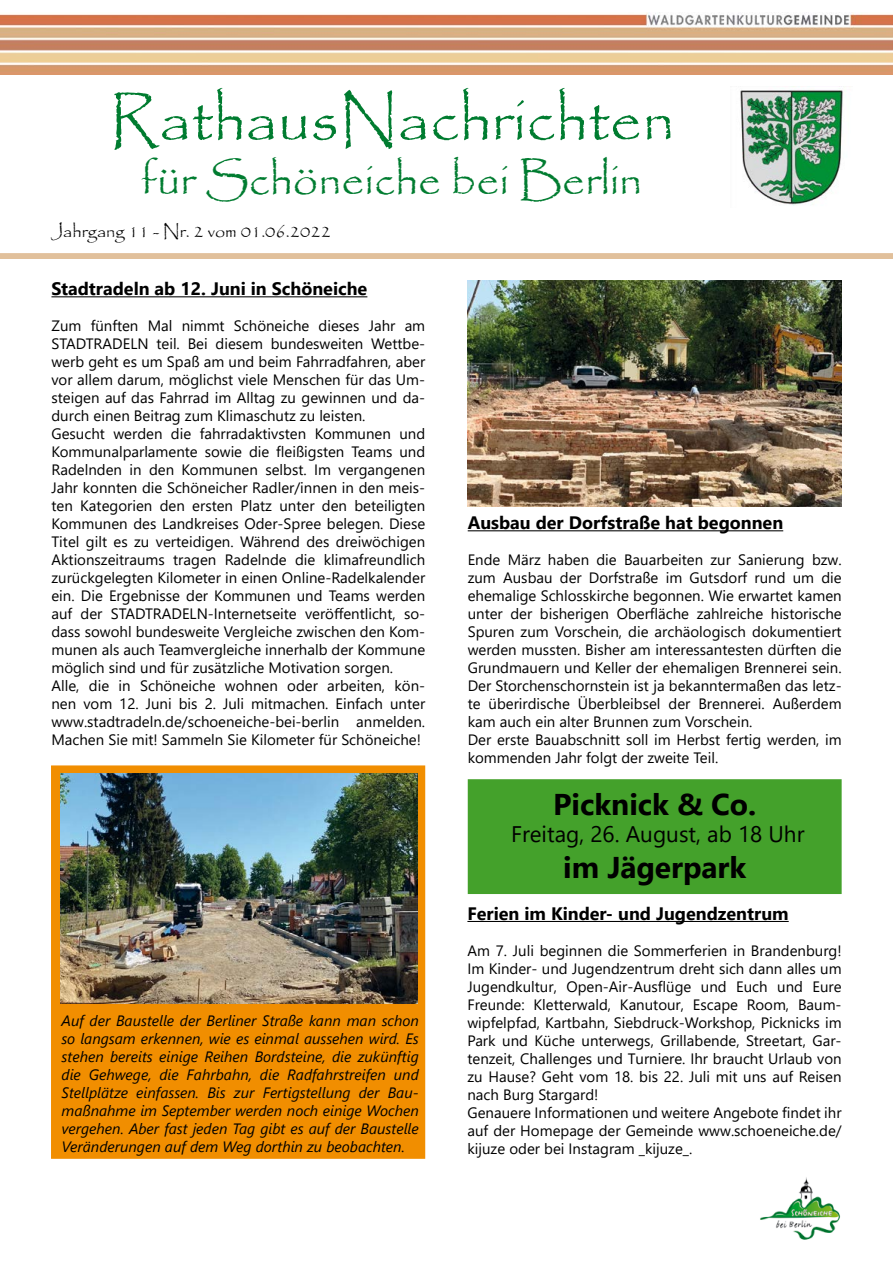
<style>
.page{position:relative;width:893px;height:1263px;background:#fff}
.page>*{position:absolute;margin:0;border:0;box-sizing:border-box;transform-origin:0 0}
.t1{font:63px "Papyrus";color:#007c30}
.t2{font:45px "Papyrus";color:#007c30}
.t3{font:700 30px "Segoe UI";color:#000}
.t4{font:22.5px "Segoe UI";color:#000}
.t5{font:700 18px "Segoe UI";color:#000}
.t6{font:18px "Papyrus";color:#000}
.t7{font:15px/18px "Segoe UI";color:#000}
.t8{font:italic 15px/18px "Segoe UI";color:#000;text-align:justify}
</style>
<div class="page">
<img style="left:740px;top:86px;width:103px;height:120px">
<img style="left:760px;top:1177px;width:81px;height:63px">
<img style="left:0;top:13px;width:893px;height:61px">
<hr style="left:51px;top:296px;width:316px;height:1px;background:#000">
<div style="left:51px;top:765px;width:374px;height:394px;background:#f18e00;border:2px solid #f18e00"></div>
<img style="left:60px;top:774px;width:357px;height:229px">
<div style="left:468px;top:780px;width:373px;height:113px;background:#44a12b"></div>
<div style="left:468px;top:779px;width:374px;height:115px;border:2px solid #44a12b"></div>
<img style="left:468px;top:281px;width:374px;height:225px">
<hr style="left:468px;top:530px;width:315px;height:1px;background:#000">
<hr style="left:467px;top:921px;width:322px;height:1px;background:#000">
<h1 class="t1" style="left:109px;top:81px;width:567px">RathausNachrichten</h1>
<h2 class="t2" style="left:141px;top:152px;width:502px">für Schöneiche bei Berlin</h2>
<p class="t6" style="left:51px;top:220px;width:281px">Jahrgang 11 - Nr. 2 vom 01.06.2022</p>
<p class="t5" style="left:51px;top:272px;width:317px">Stadtradeln ab 12. Juni in Schöneiche</p>
<p class="t7" style="left:51px;top:316px;width:375px">Zum fünften Mal nimmt Schöneiche dieses Jahr am STADTRADELN teil. Bei diesem bundesweiten Wettbe&shy;werb geht es um Spaß am und beim Fahrradfahren, aber vor allem darum, möglichst viele Menschen für das Um&shy;steigen auf das Fahrrad im Alltag zu gewinnen und da&shy;durch einen Beitrag zum Klimaschutz zu leisten.<br>Gesucht werden die fahrradaktivsten Kommunen und Kommunalparlamente sowie die fleißigsten Teams und Radelnden in den Kommunen selbst. Im vergangenen Jahr konnten die Schöneicher Radler/innen in den meis&shy;ten Kategorien den ersten Platz unter den beteiligten Kommunen des Landkreises Oder-Spree belegen. Diese Titel gilt es zu verteidigen. Während des dreiwöchigen Aktionszeitraums tragen Radelnde die klimafreundlich zurückgelegten Kilometer in einen Online-Radelkalender ein. Die Ergebnisse der Kommunen und Teams werden auf der STADTRADELN-Internetseite veröffentlicht, so&shy;dass sowohl bundesweite Vergleiche zwischen den Kom&shy;munen als auch Teamvergleiche innerhalb der Kommune möglich sind und für zusätzliche Motivation sorgen.<br>Alle, die in Schöneiche wohnen oder arbeiten, kön&shy;nen vom 12. Juni bis 2. Juli mitmachen. Einfach unter www.stadtradeln.de/schoeneiche-bei-berlin anmelden.<br>Machen Sie mit! Sammeln Sie Kilometer für Schöneiche!</p>
<p class="t5" style="left:468px;top:506px;width:317px">Ausbau der Dorfstraße hat begonnen</p>
<p class="t7" style="left:468px;top:550px;width:375px">Ende März haben die Bauarbeiten zur Sanierung bzw. zum Ausbau der Dorfstraße im Gutsdorf rund um die ehemalige Schlosskirche begonnen. Wie erwartet kamen unter der bisherigen Oberfläche zahlreiche historische Spuren zum Vorschein, die archäologisch dokumentiert werden mussten. Bisher am interessantesten dürften die Grundmauern und Keller der ehemaligen Brennerei sein.<br>Der Storchenschornstein ist ja bekanntermaßen das letz&shy;te überirdische Überbleibsel der Brennerei. Außerdem kam auch ein alter Brunnen zum Vorschein.<br>Der erste Bauabschnitt soll im Herbst fertig werden, im kommenden Jahr folgt der zweite Teil.</p>
<p class="t8" style="left:62px;top:1009px;width:359px">Auf der Baustelle der Berliner Straße kann man schon so langsam erkennen, wie es einmal aussehen wird. Es stehen bereits einige Reihen Bordsteine, die zukünftig die Gehwege, die Fahrbahn, die Radfahrstreifen und Stellplätze einfassen. Bis zur Fertigstellung der Bau&shy;maßnahme im September werden noch einige Wochen vergehen. Aber fast jeden Tag gibt es auf der Baustelle Veränderungen auf dem Weg dorthin zu beobachten.</p>
<h3 class="t3" style="left:553px;top:776px;width:205px">Picknick &amp; Co.</h3>
<h3 class="t4" style="left:511px;top:813px;width:295px">Freitag, 26. August, ab 18 Uhr</h3>
<h3 class="t3" style="left:563px;top:839px;width:185px">im Jägerpark</h3>
<p class="t5" style="left:467px;top:896px;width:323px">Ferien im Kinder- und Jugendzentrum</p>
<p class="t7" style="left:467px;top:940px;width:376px">Am 7. Juli beginnen die Sommerferien in Brandenburg!<br>Im Kinder- und Jugendzentrum dreht sich dann alles um Jugendkultur, Open-Air-Ausflüge und Euch und Eure Freunde: Kletterwald, Kanutour, Escape Room, Baum&shy;wipfelpfad, Kartbahn, Siebdruck-Workshop, Picknicks im Park und Küche unterwegs, Grillabende, Streetart, Gar&shy;tenzeit, Challenges und Turniere. Ihr braucht Urlaub von zu Hause? Geht vom 18. bis 22. Juli mit uns auf Reisen nach Burg Stargard!<br>Genauere Informationen und weitere Angebote findet ihr auf der Homepage der Gemeinde www.schoeneiche.de/ kijuze oder bei Instagram _kijuze_.</p>
</div>
